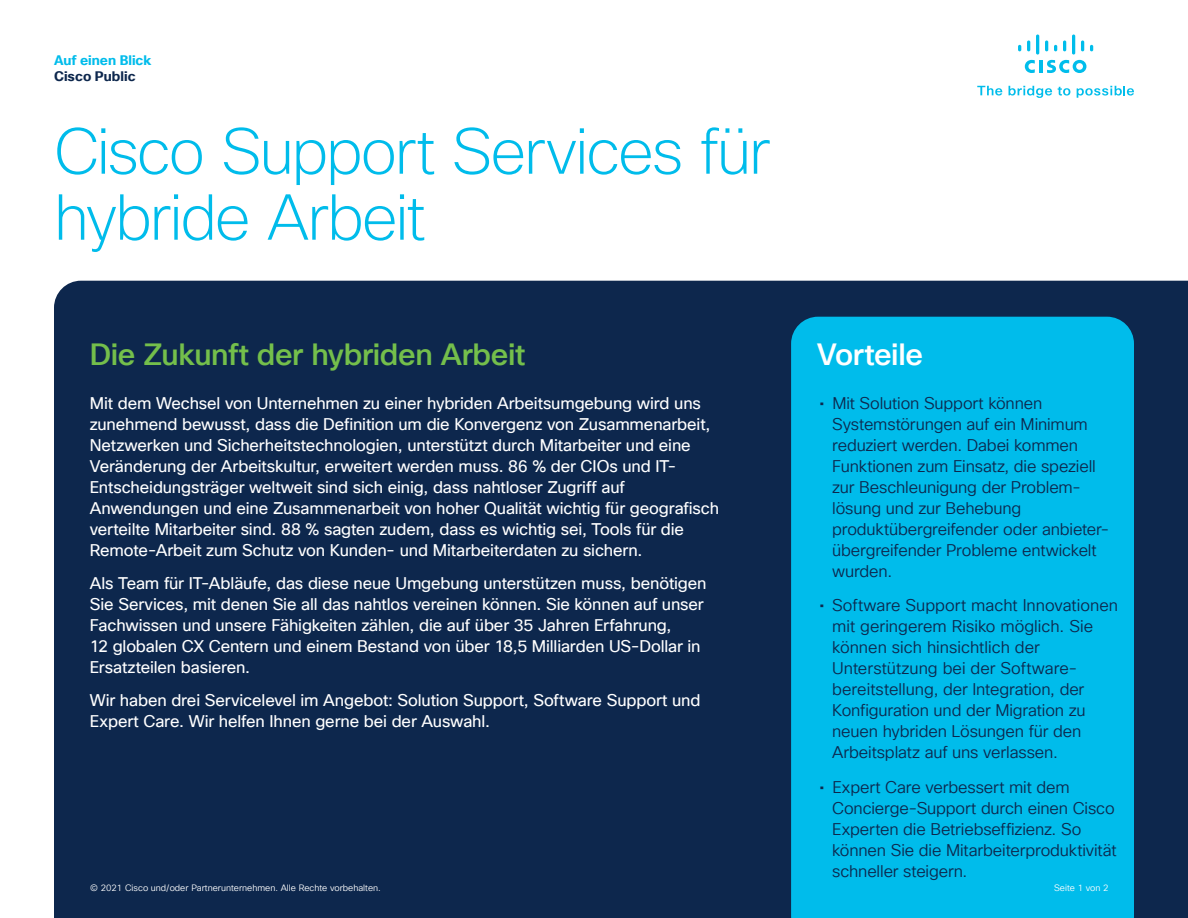
<style>
.page{position:relative;width:1188px;height:918px;background:#fff}
.page>*{position:absolute;margin:0;border:0;box-sizing:border-box;transform-origin:0 0}
.Title_Headline{font:200 63px/66px "Cisco Sans TT";letter-spacing:-.035em;color:#00bceb}
.Intro_Heading-Green{font:500 30px "Cisco Sans TT";letter-spacing:-.015em;color:#74bf4b}
.Sidebar_Heading_Whit{font:500 30px "Cisco Sans TT";letter-spacing:-.015em;color:#fff}
.Intro-body-white{font:16.5px/21px "Cisco Sans TT";letter-spacing:-.01em;color:#fff}
.t1{font:16.5px/21px "Cisco Sans TT Light";letter-spacing:-.01em;color:#0d274d}
.t2{font:700 13.5px "Cisco Sans TT";color:#00bceb}
.t3{font:700 13.5px "Cisco Sans TT";color:#0d274d}
.Footer_white{font:9px "Cisco Sans TT Light";color:#fff}
.s1{font-family:"Cisco Sans TT"}
</style>
<div class="page">
<svg style="left:977px;top:86px;width:25px;height:10px"></svg>
<svg style="left:1009px;top:86px;width:43px;height:12px"></svg>
<svg style="left:1058px;top:87px;width:12px;height:9px"></svg>
<svg style="left:1077px;top:86px;width:57px;height:12px"></svg>
<hr style="left:1039px;top:60px;width:4px;height:13px;background:#00bdeb">
<svg style="left:1025px;top:60px;width:10px;height:13px"></svg>
<svg style="left:1047px;top:60px;width:39px;height:13px"></svg>
<svg style="left:1018px;top:45px;width:3px;height:6px"></svg>
<svg style="left:1027px;top:40px;width:3px;height:11px"></svg>
<hr style="left:1036px;top:35px;width:3px;height:20px;background:#00bdeb;border-radius:2px">
<svg style="left:1045px;top:40px;width:3px;height:11px"></svg>
<svg style="left:1054px;top:45px;width:3px;height:6px"></svg>
<svg style="left:1063px;top:40px;width:3px;height:11px"></svg>
<hr style="left:1072px;top:35px;width:3px;height:20px;background:#00bdeb;border-radius:2px">
<svg style="left:1081px;top:40px;width:3px;height:11px"></svg>
<svg style="left:1090px;top:45px;width:3px;height:6px"></svg>
<div style="left:54px;top:281px;width:1134px;height:637px;background:#0d274d"></div>
<div style="left:791px;top:317px;width:343px;height:601px;background:#00bceb"></div>
<p class="t2" style="left:54px;top:51px;width:99px">Auf einen Blick</p>
<p class="t3" style="left:54px;top:67px;width:83px">Cisco Public</p>
<p class="Title_Headline" style="left:54px;top:121px;width:718px">Cisco Support Services für hybride Arbeit</p>
<p class="Intro_Heading-Green" style="left:90px;top:335px;width:437px">Die Zukunft der hybriden Arbeit</p>
<p class="Intro-body-white" style="left:90px;top:393px;width:631px">Mit dem Wechsel von Unternehmen zu einer hybriden Arbeitsumgebung wird uns zunehmend bewusst, dass die Definition um die Konvergenz von Zusammenarbeit, Netzwerken und Sicherheitstechnologien, unterstützt durch Mitarbeiter und eine Veränderung der Arbeitskultur, erweitert werden muss. 86 % der CIOs und IT-Entscheidungsträger weltweit sind sich einig, dass nahtloser Zugriff auf Anwendungen und eine Zusammenarbeit von hoher Qualität wichtig für geografisch verteilte Mitarbeiter sind. 88 % sagten zudem, dass es wichtig sei, Tools für die Remote-Arbeit zum Schutz von Kunden- und Mitarbeiterdaten zu sichern.</p>
<p class="Intro-body-white" style="left:90px;top:573px;width:618px">Als Team für IT-Abläufe, das diese neue Umgebung unterstützen muss, benötigen Sie Services, mit denen Sie all das nahtlos vereinen können. Sie können auf unser Fachwissen und unsere Fähigkeiten zählen, die auf über 35 Jahren Erfahrung,<br>12 globalen CX Centern und einem Bestand von über 18,5 Milliarden US-Dollar in Ersatzteilen basieren.</p>
<p class="Intro-body-white" style="left:90px;top:690px;width:612px">Wir haben drei Servicelevel im Angebot: Solution Support, Software Support und<br>Expert Care. Wir helfen Ihnen gerne bei der Auswahl.</p>
<p class="Sidebar_Heading_Whit" style="left:817px;top:335px;width:107px">Vorteile</p>
<p class="t1" style="left:832px;top:393px;width:279px;text-indent:-13px"><span class="s1">•</span> Mit Solution Support können<br>Systemstörungen auf ein Minimum reduziert werden. Dabei kommen<br>Funktionen zum Einsatz, die speziell zur Beschleunigung der Problem&shy;lösung und zur Behebung produktübergreifender oder anbieter&shy;übergreifender Probleme entwickelt wurden.</p>
<p class="t1" style="left:832px;top:595px;width:287px;text-indent:-13px"><span class="s1">•</span> Software Support macht Innovationen mit geringerem Risiko möglich. Sie können sich hinsichtlich der Unterstützung bei der Software&shy;bereitstellung, der Integration, der Konfiguration und der Migration zu neuen hybriden Lösungen für den Arbeitsplatz auf uns verlassen.</p>
<p class="t1" style="left:832px;top:777px;width:286px;text-indent:-13px"><span class="s1">•</span> Expert Care verbessert mit dem Concierge-Support durch einen Cisco Experten die Betriebseffizienz. So können Sie die Mitarbeiterproduktivität schneller steigern.</p>
<p class="Footer_white" style="left:90px;top:882px;width:292px">© 2021 Cisco und/oder Partnerunternehmen. Alle Rechte vorbehalten.</p>
<p class="Footer_white" style="left:1054px;top:882px;width:56px">Seite 1 von 2</p>
</div>
